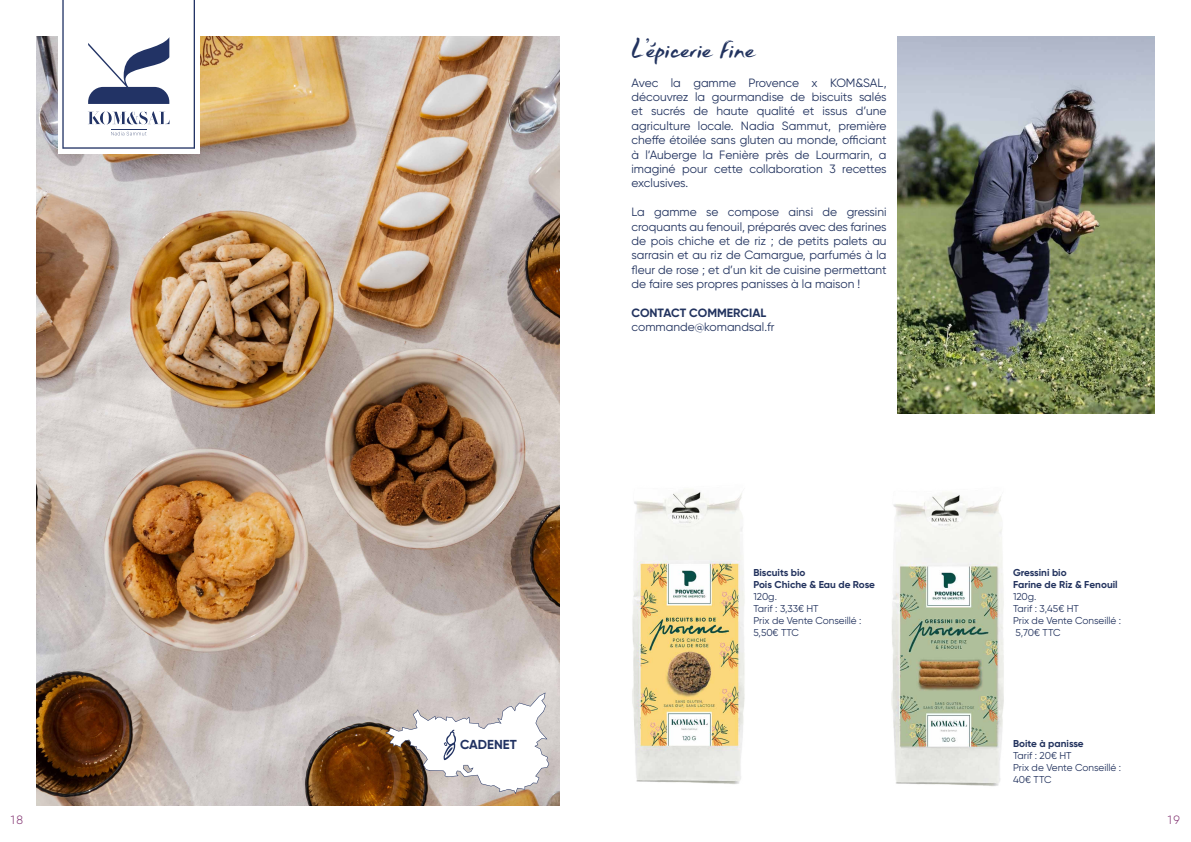
<style>
.page{position:relative;width:1191px;height:842px;background:#fff}
.page>*{position:absolute;margin:0;border:0;box-sizing:border-box;transform-origin:0 0}
.t1{font:29px "Just Wright";color:#22335f}
.t2{font:700 13px "Gilroy";color:#213262}
.t3{font:12px/14.4px "Gilroy";color:#22335f;text-align:justify}
.t4{font:700 12px "Gilroy";color:#22335f}
.t5{font:300 12px "Gilroy";color:#7d2b6b}
.t6{font:10px/12px "Gilroy";color:#23335e}
.t7{font:700 10px/12px "Gilroy";color:#23335e}
</style>
<div class="page">
<img style="left:36px;top:36px;width:523px;height:770px">
<div style="left:58px;top:0;width:141px;height:154px;background:#fff"></div>
<svg style="left:62px;top:0;width:133px;height:149px"></svg>
<svg style="left:386px;top:693px;width:104px;height:101px"></svg>
<img style="left:897px;top:36px;width:258px;height:378px">
<img style="left:490px;top:458px;width:255px;height:348px">
<img style="left:891px;top:492px;width:113px;height:294px">
<p class="t2" style="left:460px;top:737px;width:58px">CADENET</p>
<h1 class="t1" style="left:631px;top:30px;width:125px">L’épicerie fine</h1>
<p class="t3" style="left:631px;top:75px;width:257px">Avec la gamme Provence x KOM&amp;SAL, découvrez la gourmandise de biscuits salés et sucrés de haute qualité et issus d’une agriculture locale. Nadia Sammut, première cheffe étoilée sans gluten au monde, officiant à l’Auberge la Fenière près de Lourmarin, a imaginé pour cette collaboration 3 recettes exclusives.</p>
<p class="t3" style="left:631px;top:205px;width:257px">La gamme se compose ainsi de gressini croquants au fenouil, préparés avec des farines de pois chiche et de riz ; de petits palets au sarrasin et au riz de Camargue, parfumés à la fleur de rose ; et d’un kit de cuisine permettant de faire ses propres panisses à la maison !</p>
<p class="t4" style="left:631px;top:305px;width:136px">CONTACT COMMERCIAL</p>
<p class="t3" style="left:631px;top:320px;width:145px">commande@komandsal.fr</p>
<p class="t7" style="left:753px;top:566px;width:123px">Biscuits bio<br>Pois Chiche &amp; Eau de Rose</p>
<p class="t6" style="left:753px;top:590px;width:110px">120g.<br>Tarif : 3,33€ HT<br>Prix de Vente Conseillé :<br>5,50€ TTC</p>
<p class="t7" style="left:1013px;top:566px;width:106px">Gressini bio<br>Farine de Riz &amp; Fenouil</p>
<p class="t6" style="left:1013px;top:590px;width:110px">120g.<br>Tarif : 3,45€ HT<br>Prix de Vente Conseillé :<br>5,70€ TTC</p>
<p class="t7" style="left:1013px;top:737px;width:72px">Boite à panisse</p>
<p class="t6" style="left:1013px;top:749px;width:110px">Tarif : 20€ HT<br>Prix de Vente Conseillé :<br>40€ TTC</p>
<p class="t5" style="left:11px;top:812px;width:14px">18</p>
<p class="t5" style="left:1168px;top:812px;width:13px">19</p>
</div>
